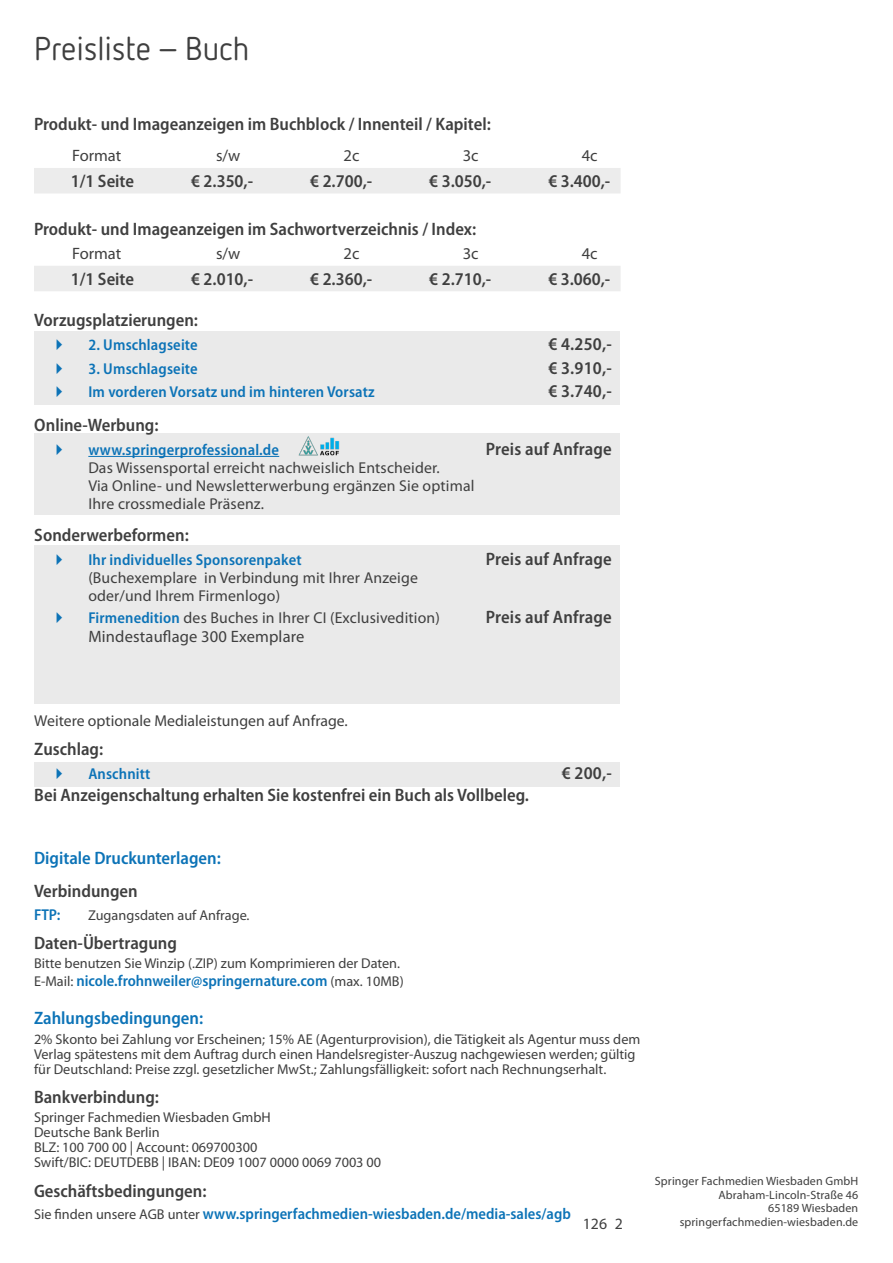
<style>
.page{position:relative;width:893px;height:1263px;background:#fff}
.page>*{position:absolute;margin:0;border:0;box-sizing:border-box;transform-origin:0 0}
.t1{font:33px "Netto OT";color:#3f3f3f}
.Fließtext{font:600 semi-condensed 18px "Myriad Pro";color:#3f3f3f}
.Zwischenüberschrift{font:600 semi-condensed 18px "Myriad Pro";color:#3f3f3f}
.Tabelle_Inhalt_Seite{font:600 semi-condensed 18px "Myriad Pro";color:#3f3f3f}
.t2{font:600 semi-condensed 18px "Myriad Pro";color:#0c73b7}
.Tabelle_Head_Seite_2{font:16.5px "Myriad Pro";letter-spacing:.01em;color:#3f3f3f}
.Fließtext-2{font:15.75px/18px "Myriad Pro";letter-spacing:.01em;color:#3f3f3f}
.t3{font:600 semi-condensed 15.75px "Myriad Pro";letter-spacing:.01em;color:#0c73b7}
.t4{font:14.25px/15px "Myriad Pro";color:#3f3f3f}
.t5{font:12px/13.5px "Myriad Pro";letter-spacing:.01em;color:#3f3f3f;text-align:right}
.s1{font-weight:600;font-stretch:semi-condensed;color:#0c73b7}
.s2{font-weight:400;font-stretch:normal;font-size:14.25px;color:#3f3f3f}
</style>
<div class="page">
<div style="left:34px;top:168px;width:587px;height:25px;background:#ececec"></div>
<div style="left:34px;top:266px;width:587px;height:25px;background:#ececec"></div>
<div style="left:34px;top:545px;width:586px;height:159px;background:#eaeaea"></div>
<div style="left:34px;top:331px;width:585px;height:74px;background:#eaeaea"></div>
<div style="left:34px;top:433px;width:586px;height:81px;background:#eaeaea"></div>
<div style="left:34px;top:762px;width:586px;height:24px;background:#eaeaea"></div>
<hr style="left:88px;top:456px;width:191px;height:1px;background:#0c73b7">
<img style="left:298px;top:436px;width:42px;height:20px">
<h1 class="t1" style="left:34px;top:28px;width:217px">Preisliste – Buch</h1>
<p class="Zwischenüberschrift" style="left:34px;top:114px;width:458px">Produkt- und Imageanzeigen im Buchblock / Innenteil / Kapitel:</p>
<p class="Tabelle_Head_Seite_2" style="left:72px;top:146px;width:51px">Format</p>
<p class="Tabelle_Head_Seite_2" style="left:216px;top:146px;width:26px">s/w</p>
<p class="Tabelle_Head_Seite_2" style="left:344px;top:146px;width:17px">2c</p>
<p class="Tabelle_Head_Seite_2" style="left:463px;top:146px;width:17px">3c</p>
<p class="Tabelle_Head_Seite_2" style="left:582px;top:146px;width:17px">4c</p>
<p class="Tabelle_Inhalt_Seite" style="left:71px;top:172px;width:65px">1/1 Seite</p>
<p class="Tabelle_Inhalt_Seite" style="left:191px;top:172px;width:63px">€ 2.350,-</p>
<p class="Tabelle_Inhalt_Seite" style="left:310px;top:172px;width:63px">€ 2.700,-</p>
<p class="Tabelle_Inhalt_Seite" style="left:429px;top:172px;width:63px">€ 3.050,-</p>
<p class="Tabelle_Inhalt_Seite" style="left:548px;top:172px;width:63px">€ 3.400,-</p>
<p class="Zwischenüberschrift" style="left:34px;top:219px;width:444px">Produkt- und Imageanzeigen im Sachwortverzeichnis / Index:</p>
<p class="Tabelle_Head_Seite_2" style="left:72px;top:244px;width:51px">Format</p>
<p class="Tabelle_Head_Seite_2" style="left:216px;top:244px;width:26px">s/w</p>
<p class="Tabelle_Head_Seite_2" style="left:344px;top:244px;width:17px">2c</p>
<p class="Tabelle_Head_Seite_2" style="left:463px;top:244px;width:17px">3c</p>
<p class="Tabelle_Head_Seite_2" style="left:582px;top:244px;width:17px">4c</p>
<p class="Tabelle_Inhalt_Seite" style="left:71px;top:269px;width:65px">1/1 Seite</p>
<p class="Tabelle_Inhalt_Seite" style="left:191px;top:269px;width:63px">€ 2.010,-</p>
<p class="Tabelle_Inhalt_Seite" style="left:310px;top:269px;width:63px">€ 2.360,-</p>
<p class="Tabelle_Inhalt_Seite" style="left:429px;top:269px;width:63px">€ 2.710,-</p>
<p class="Tabelle_Inhalt_Seite" style="left:548px;top:269px;width:63px">€ 3.060,-</p>
<p class="Zwischenüberschrift" style="left:34px;top:310px;width:165px">Vorzugsplatzierungen:</p>
<p class="t3" style="left:88px;top:336px;width:111px">2. Umschlagseite</p>
<p class="Fließtext" style="left:548px;top:334px;width:65px">€ 4.250,-</p>
<p class="t3" style="left:88px;top:360px;width:111px">3. Umschlagseite</p>
<p class="Fließtext" style="left:548px;top:358px;width:65px">€ 3.910,-</p>
<p class="t3" style="left:88px;top:383px;width:288px">Im vorderen Vorsatz und im hinteren Vorsatz</p>
<p class="Fließtext" style="left:548px;top:381px;width:65px">€ 3.740,-</p>
<p class="Zwischenüberschrift" style="left:34px;top:415px;width:126px">Online-Werbung:</p>
<p class="t3" style="left:88px;top:441px;width:192px">www.springerprofessional.de</p>
<p class="Fließtext" style="left:486px;top:439px;width:127px">Preis auf Anfrage</p>
<p class="Fließtext-2" style="left:88px;top:459px;width:388px">Das Wissensportal erreicht nachweislich Entscheider.<br>Via Online- und Newsletterwerbung ergänzen Sie optimal<br>Ihre crossmediale Präsenz.</p>
<p class="Zwischenüberschrift" style="left:34px;top:525px;width:156px">Sonderwerbeformen:</p>
<p class="t3" style="left:88px;top:551px;width:215px">Ihr individuelles Sponsorenpaket</p>
<p class="Fließtext" style="left:486px;top:549px;width:127px">Preis auf Anfrage</p>
<p class="Fließtext-2" style="left:88px;top:569px;width:331px">(Buchexemplare in Verbindung mit Ihrer Anzeige oder/und Ihrem Firmenlogo)</p>
<p class="Fließtext-2" style="left:88px;top:609px;width:353px"><span class="s1">Firmenedition</span> des Buches in Ihrer CI (Exclusivedition)</p>
<p class="Fließtext" style="left:486px;top:607px;width:127px">Preis auf Anfrage</p>
<p class="Tabelle_Head_Seite_2" style="left:88px;top:628px;width:218px">Mindestauflage 300 Exemplare</p>
<p class="Fließtext-2" style="left:34px;top:712px;width:315px">Weitere optionale Medialeistungen auf Anfrage.</p>
<p class="Zwischenüberschrift" style="left:34px;top:739px;width:70px">Zuschlag:</p>
<p class="t3" style="left:88px;top:765px;width:64px">Anschnitt</p>
<p class="Fließtext" style="left:562px;top:763px;width:51px">€ 200,-</p>
<p class="Fließtext" style="left:34px;top:785px;width:496px">Bei Anzeigenschaltung erhalten Sie kostenfrei ein Buch als Vollbeleg.</p>
<p class="t2" style="left:34px;top:848px;width:188px">Digitale Druckunterlagen:</p>
<p class="Fließtext" style="left:34px;top:881px;width:105px">Verbindungen</p>
<p class="t3" style="left:34px;top:906px;width:28px">FTP:</p>
<p class="t4" style="left:88px;top:908px;width:163px">Zugangsdaten auf Anfrage.</p>
<p class="Fließtext" style="left:34px;top:933px;width:144px">Daten-Übertragung</p>
<p class="t4" style="left:34px;top:956px;width:368px">Bitte benutzen Sie Winzip (.ZIP) zum Komprimieren der Daten.</p>
<p class="t3" style="left:34px;top:972px;width:371px"><span class="s2">E-Mail:</span> nicole.frohnweiler@springernature.com <span class="s2">(max. 10MB)</span></p>
<p class="t2" style="left:34px;top:1008px;width:171px">Zahlungsbedingungen:</p>
<p class="t4" style="left:34px;top:1032px;width:608px">2% Skonto bei Zahlung vor Erscheinen; 15% AE (Agenturprovision), die Tätigkeit als Agentur muss dem<br>Verlag spätestens mit dem Auftrag durch einen Handelsregister-Auszug nachgewiesen werden; gültig für Deutschland: Preise zzgl. gesetzlicher MwSt.; Zahlungsfälligkeit: sofort nach Rechnungserhalt.</p>
<p class="Fließtext" style="left:34px;top:1087px;width:126px">Bankverbindung:</p>
<p class="t4" style="left:34px;top:1110px;width:349px">Springer Fachmedien Wiesbaden GmbH<br>Deutsche Bank Berlin<br>BLZ: 100 700 00 | Account: 069700300<br>Swift/BIC: DEUTDEBB | IBAN: DE09 1007 0000 0069 7003 00</p>
<p class="Fließtext" style="left:34px;top:1181px;width:174px">Geschäftsbedingungen:</p>
<p class="t3" style="left:34px;top:1205px;width:538px"><span class="s2">Sie finden unsere AGB unter</span> www.springerfachmedien-wiesbaden.de/media-sales/agb</p>
<p class="Fließtext-2" style="left:583px;top:1215px;width:26px">126</p>
<p class="Fließtext-2" style="left:615px;top:1215px;width:10px">2</p>
<p class="t5" style="left:655px;top:1175px;width:205px">Springer Fachmedien Wiesbaden GmbH<br>Abraham-Lincoln-Straße 46<br>65189 Wiesbaden springerfachmedien-wiesbaden.de</p>
</div>
